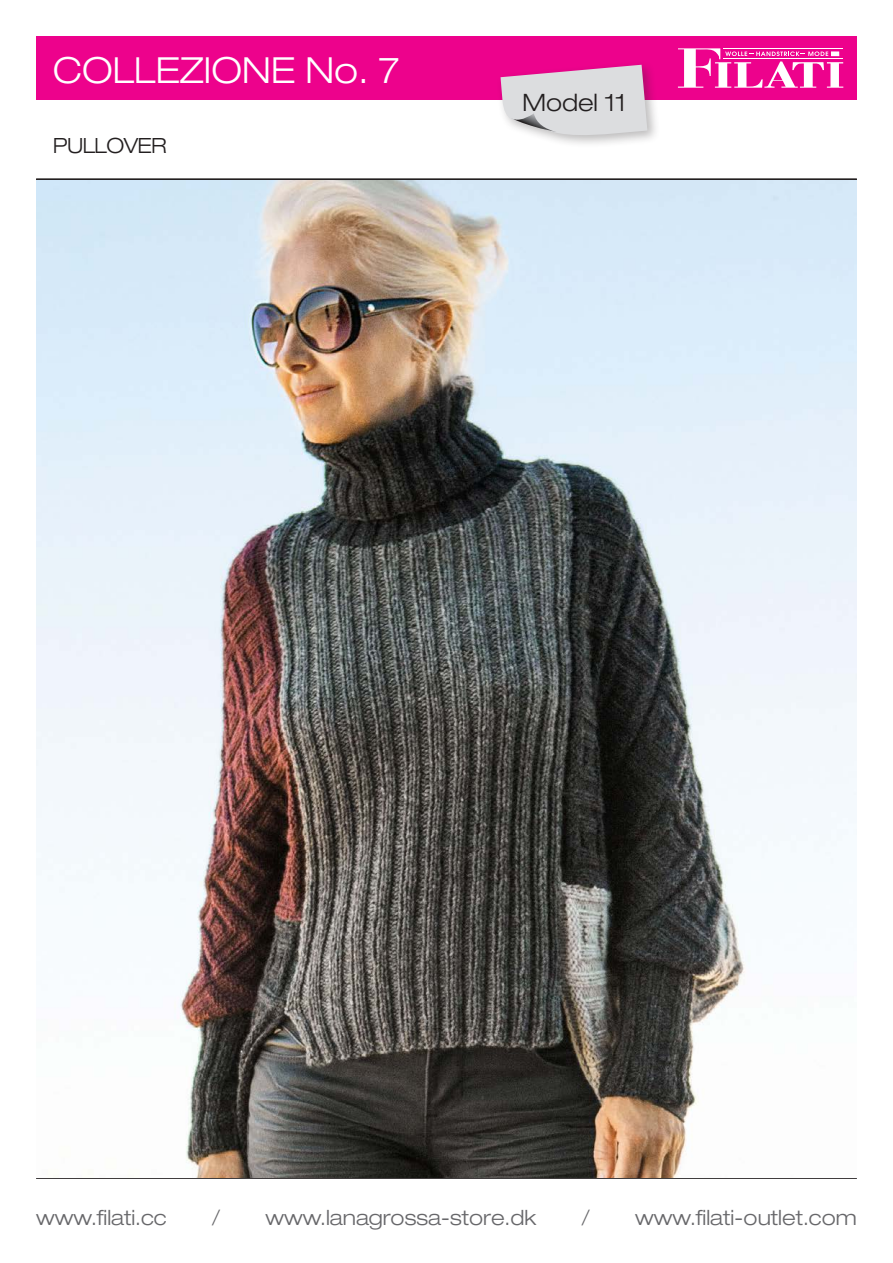
<style>
.page{position:relative;width:893px;height:1263px;background:#fff}
.page>*{position:absolute;margin:0;border:0;box-sizing:border-box;transform-origin:0 0}
.t1{font:300 expanded 36px "Helvetica Neue LT Std";color:#fff}
.t2{font:300 expanded 24px "Helvetica Neue LT Std";color:#231f20}
.t3{font:300 expanded 21px "Helvetica Neue LT Std";color:#67676a}
.t4{font:300 expanded 21px "Helvetica Neue LT Std";letter-spacing:-.03em;color:#231f20}
</style>
<div class="page">
<hr style="left:36px;top:179px;width:821px;height:1px;background:#231f20">
<img style="left:36px;top:180px;width:821px;height:998px">
<div style="left:36px;top:36px;width:821px;height:64px;background:#ed028c"></div>
<svg style="left:678px;top:48px;width:165px;height:40px"></svg>
<div style="left:496px;top:60px;width:164px;height:89px;background:#231f20;opacity:.3"></div>
<svg style="left:501px;top:65px;width:146px;height:75px"></svg>
<h1 class="t1" style="left:53px;top:49px;width:348px">COLLEZIONE No. 7</h1>
<p class="t4" style="left:53px;top:133px;width:115px">PULLOVER</p>
<p class="t2" style="left:522px;top:88px;width:105px">Model 11</p>
<p class="t3" style="left:36px;top:1205px;width:132px">www.filati.cc</p>
<p class="t3" style="left:212px;top:1205px;width:10px">/</p>
<p class="t3" style="left:265px;top:1205px;width:273px">www.lanagrossa-store.dk</p>
<p class="t3" style="left:582px;top:1205px;width:10px">/</p>
<p class="t3" style="left:635px;top:1205px;width:223px">www.filati-outlet.com</p>
</div>
